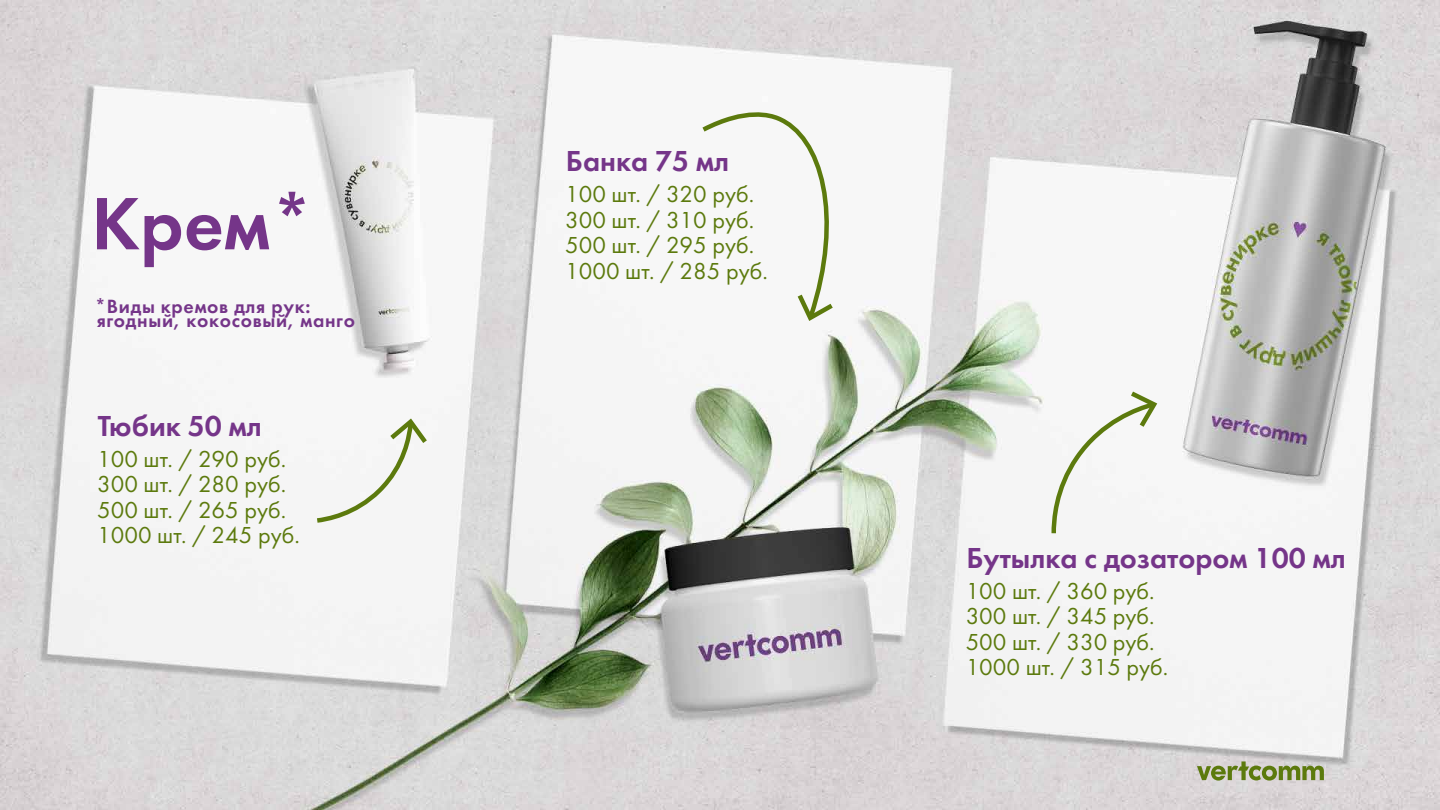
<style>
.page{position:relative;width:1440px;height:810px;background:#fff}
.page>*{position:absolute;margin:0;border:0;box-sizing:border-box;transform-origin:0 0}
.t1{font:76.88px "Futura Demi C";color:#753589}
.t2{font:30px "Futura Demi C";color:#753589}
.t3{font:24px/25.5px "Futura Book C";color:#5c7a0d}
.t4{font:19.88px/14px "Futura Demi C";letter-spacing:.035em;color:#753589}
</style>
<div class="page">
<img style="left:0;top:0;width:1440px;height:810px">
<svg style="left:1197px;top:761px;width:127px;height:20px;background:#a3ad80"></svg>
<svg style="left:312px;top:418px;width:115px;height:108px"></svg>
<svg style="left:697px;top:108px;width:147px;height:214px"></svg>
<svg style="left:1049px;top:392px;width:109px;height:146px"></svg>
<h1 class="t1" style="left:91px;top:179px;width:224px">Крем*</h1>
<p class="t4" style="left:95px;top:299px;width:262px">*Виды кремов для рук: ягодный, кокосовый, манго</p>
<p class="t2" style="left:98px;top:408px;width:166px">Тюбик 50 мл</p>
<p class="t3" style="left:97px;top:446px;width:204px">100 шт. / 290 руб.<br>300 шт. / 280 руб.<br>500 шт. / 265 руб.<br>1000 шт. / 245 руб.</p>
<p class="t2" style="left:566px;top:144px;width:165px">Банка 75 мл</p>
<p class="t3" style="left:565px;top:182px;width:204px">100 шт. / 320 руб.<br>300 шт. / 310 руб.<br>500 шт. / 295 руб.<br>1000 шт. / 285 руб.</p>
<p class="t2" style="left:966px;top:540px;width:381px">Бутылка с дозатором 100 мл</p>
<p class="t3" style="left:966px;top:578px;width:204px">100 шт. / 360 руб.<br>300 шт. / 345 руб.<br>500 шт. / 330 руб.<br>1000 шт. / 315 руб.</p>
</div>
